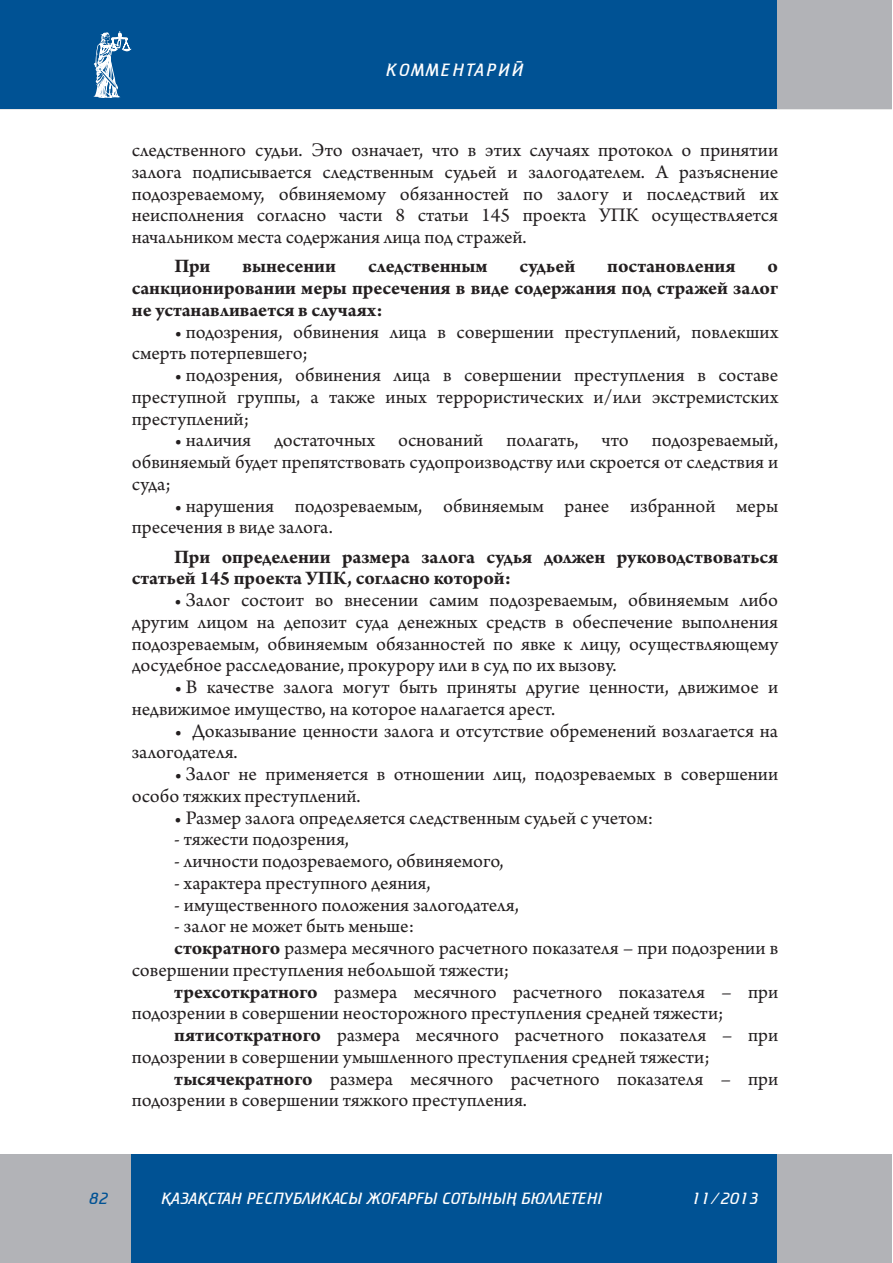
<style>
.page{position:relative;width:893px;height:1263px;background:#fff}
.page>*{position:absolute;margin:0;border:0;box-sizing:border-box;transform-origin:0 0}
.t1{font:20.25px/21.8px "Arno Pro";color:#231f20}
.t2{font:700 20.25px/21.8px "Arno Pro";letter-spacing:-.005em;color:#231f20;text-align:justify}
.t3{font:300 18px "FK Cricket";letter-spacing:.11em;color:#fff}
.t4{font:300 16.5px "FK Cricket";color:#fff}
.t5{font:300 16.5px "FK Cricket";color:#005294}
.s1{font-weight:700}
</style>
<div class="page">
<div style="left:777px;top:1155px;width:114px;height:108px;background:#b2b3b7"></div>
<div style="left:130px;top:1155px;width:647px;height:108px;background:#005294"></div>
<div style="left:0;top:1155px;width:130px;height:108px;background:#b2b3b7"></div>
<div style="left:777px;top:0;width:114px;height:109px;background:#b2b3b7"></div>
<div style="left:0;top:0;width:777px;height:109px;background:#005294"></div>
<svg style="left:93px;top:31px;width:39px;height:67px"></svg>
<p class="t3" style="left:386px;top:61px;width:139px">КОММЕНТАРИЙ</p>
<p class="t1" style="left:132px;top:140px;width:648px;text-align:justify">следственного судьи. Это означает, что в этих случаях протокол о принятии залога подписывается следственным судьей и залогодателем. А разъяснение подозреваемому, обвиняемому обязанностей по залогу и последствий их неисполнения согласно части 8 статьи 145 проекта УПК осуществляется начальником места содержания лица под стражей.</p>
<p class="t2" style="left:174px;top:256px;width:38px">При</p>
<p class="t2" style="left:243px;top:256px;width:95px">вынесении</p>
<p class="t2" style="left:368px;top:256px;width:121px">следственным</p>
<p class="t2" style="left:519px;top:256px;width:57px">судьей</p>
<p class="t2" style="left:607px;top:256px;width:130px">постановления</p>
<p class="t2" style="left:132px;top:256px;width:648px;text-indent:636px">о санкционировании меры пресечения в виде содержания под стражей залог не устанавливается в случаях:</p>
<p class="t1" style="left:132px;top:322px;width:648px;text-indent:42px">• подозрения, обвинения лица в совершении преступлений, повлекших смерть потерпевшего;</p>
<p class="t1" style="left:132px;top:365px;width:648px;text-align:justify;text-indent:43px">• подозрения, обвинения лица в совершении преступления в составе преступной группы, а также иных террористических и/или экстремистских преступлений;</p>
<p class="t1" style="left:132px;top:431px;width:648px;text-align:justify;text-indent:43px">• наличия достаточных оснований полагать, что подозреваемый, обвиняемый будет препятствовать судопроизводству или скроется от следствия и суда;</p>
<p class="t1" style="left:132px;top:496px;width:648px;text-indent:43px">• нарушения подозреваемым, обвиняемым ранее избранной меры пресечения в виде залога.</p>
<p class="t2" style="left:132px;top:547px;width:648px;text-indent:43px">При определении размера залога судья должен руководствоваться статьей 145 проекта УПК, согласно которой:</p>
<p class="t1" style="left:132px;top:590px;width:648px;text-align:justify;text-indent:43px">• Залог состоит во внесении самим подозреваемым, обвиняемым либо другим лицом на депозит суда денежных средств в обеспечение выполнения подозреваемым, обвиняемым обязанностей по явке к лицу, осуществляющему досудебное расследование, прокурору или в суд по их вызову.</p>
<p class="t1" style="left:132px;top:677px;width:648px;text-indent:43px">• В качестве залога могут быть приняты другие ценности, движимое и недвижимое имущество, на которое налагается арест.</p>
<p class="t1" style="left:132px;top:721px;width:648px;text-indent:43px">• Доказывание ценности залога и отсутствие обременений возлагается на залогодателя.</p>
<p class="t1" style="left:132px;top:764px;width:648px;text-indent:43px">• Залог не применяется в отношении лиц, подозреваемых в совершении особо тяжких преступлений.</p>
<p class="t1" style="left:174px;top:808px;width:481px">• Размер залога определяется следственным судьей с учетом:</p>
<p class="t1" style="left:174px;top:829px;width:176px">- тяжести подозрения,</p>
<p class="t1" style="left:174px;top:851px;width:331px">- личности подозреваемого, обвиняемого,</p>
<p class="t1" style="left:174px;top:873px;width:258px">- характера преступного деяния,</p>
<p class="t1" style="left:174px;top:895px;width:346px">- имущественного положения залогодателя,</p>
<p class="t1" style="left:174px;top:916px;width:241px">- залог не может быть меньше:</p>
<p class="t1" style="left:174px;top:938px;width:605px"><span class="s1">стократного</span> размера месячного расчетного показателя – при подозрении в</p>
<p class="t1" style="left:132px;top:960px;width:379px">совершении преступления небольшой тяжести;</p>
<p class="t1" style="left:174px;top:982px;width:605px"><span class="s1">трехсоткратного</span> размера месячного расчетного показателя – при</p>
<p class="t1" style="left:132px;top:1003px;width:593px">подозрении в совершении неосторожного преступления средней тяжести;</p>
<p class="t1" style="left:174px;top:1025px;width:605px"><span class="s1">пятисоткратного</span> размера месячного расчетного показателя – при</p>
<p class="t1" style="left:132px;top:1047px;width:579px">подозрении в совершении умышленного преступления средней тяжести;</p>
<p class="t1" style="left:174px;top:1069px;width:605px"><span class="s1">тысячекратного</span> размера месячного расчетного показателя – при</p>
<p class="t1" style="left:132px;top:1090px;width:397px">подозрении в совершении тяжкого преступления.</p>
<p class="t5" style="left:89px;top:1190px;width:21px">82</p>
<p class="t4" style="left:162px;top:1190px;width:443px">¬АЗА¬СТАН РЕСПУБЛИКАСЫ ЖОªАРªЫ СОТЫНЫ£ БЮЛЛЕТЕНI</p>
<p class="t4" style="left:692px;top:1191px;width:69px">11/2013</p>
</div>
